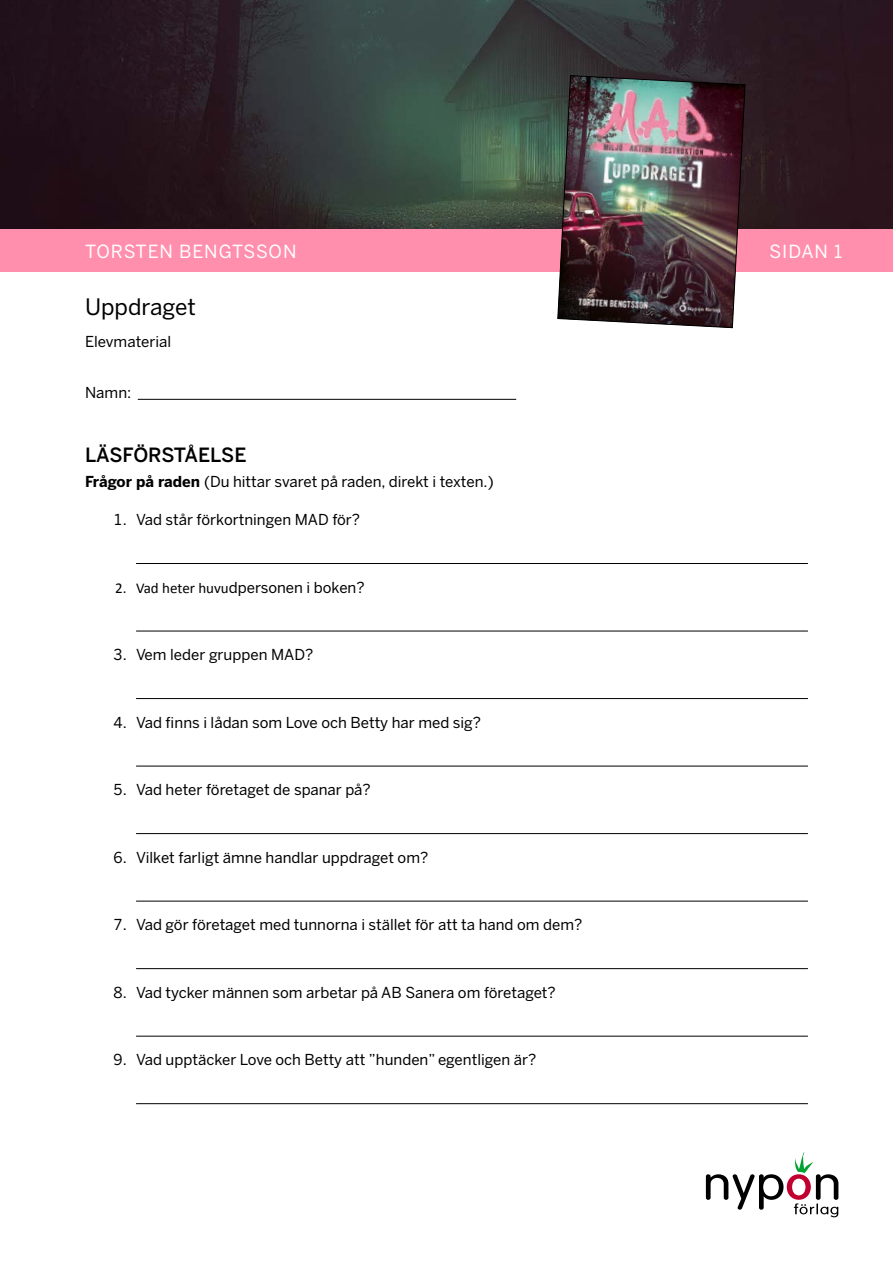
<style>
.page{position:relative;width:893px;height:1263px;background:#fff}
.page>*{position:absolute;margin:0;border:0;box-sizing:border-box;transform-origin:0 0}
.t1{font:22.5px "Benton Sans";color:#000}
.t2{font:500 19.5px "Benton Sans";letter-spacing:-.005em;color:#000}
.t3{font:18px "Benton Sans";letter-spacing:.05em;color:#fff}
.t4{font:15px "Benton Sans";color:#000}
.s1{font-weight:700}
.s2{font-family:"Calibri"}
</style>
<div class="page">
<img style="left:0;top:0;width:893px;height:230px">
<div style="left:0;top:230px;width:893px;height:42px;background:#ff8fad"></div>
<img style="left:557px;top:75px;width:189px;height:253px">
<svg style="left:706px;top:1152px;width:132px;height:65px"></svg>
<hr style="left:138px;top:399px;width:378px;height:1px;background:#000">
<hr style="left:136px;top:563px;width:672px;height:1px;background:#000">
<hr style="left:136px;top:631px;width:672px;height:1px;background:#000">
<hr style="left:136px;top:698px;width:672px;height:1px;background:#000">
<hr style="left:136px;top:766px;width:672px;height:1px;background:#000">
<hr style="left:136px;top:833px;width:672px;height:1px;background:#000">
<hr style="left:136px;top:901px;width:672px;height:1px;background:#000">
<hr style="left:136px;top:968px;width:672px;height:1px;background:#000">
<hr style="left:136px;top:1036px;width:672px;height:1px;background:#000">
<hr style="left:136px;top:1103px;width:672px;height:1px;background:#000">
<p class="t3" style="left:85px;top:241px;width:213px">TORSTEN BENGTSSON</p>
<h1 class="t1" style="left:85px;top:294px;width:112px">Uppdraget</h1>
<p class="t4" style="left:85px;top:333px;width:88px">Elevmaterial</p>
<p class="t4" style="left:85px;top:384px;width:48px">Namn:</p>
<h2 class="t2" style="left:85px;top:443px;width:163px">LÄSFÖRSTÅELSE</h2>
<p class="t4" style="left:85px;top:473px;width:410px"><span class="s1">Frågor på raden</span> (Du hittar svaret på raden, direkt i texten.)</p>
<p class="t4" style="left:113px;top:511px;width:249px">1. Vad står förkortningen MAD för?</p>
<p class="t4" style="left:115px;top:578px;width:251px"><span class="s2">2. Vad heter huvu</span>dpersonen i boken?</p>
<p class="t4" style="left:113px;top:646px;width:202px">3. Vem leder gruppen MAD?</p>
<p class="t4" style="left:113px;top:713px;width:369px">4. Vad finns i lådan som Love och Betty har med sig?</p>
<p class="t4" style="left:113px;top:781px;width:259px">5. Vad heter företaget de spanar på?</p>
<p class="t4" style="left:113px;top:848px;width:317px">6. Vilket farligt ämne handlar uppdraget om?</p>
<p class="t4" style="left:113px;top:916px;width:471px">7. Vad gör företaget med tunnorna i stället för att ta hand om dem?</p>
<p class="t4" style="left:113px;top:983px;width:444px">8. Vad tycker männen som arbetar på AB Sanera om företaget?</p>
<p class="t4" style="left:113px;top:1051px;width:425px">9. Vad upptäcker Love och Betty att ”hunden” egentligen är?</p>
<p class="t3" style="left:769px;top:241px;width:74px">SIDAN 1</p>
</div>
